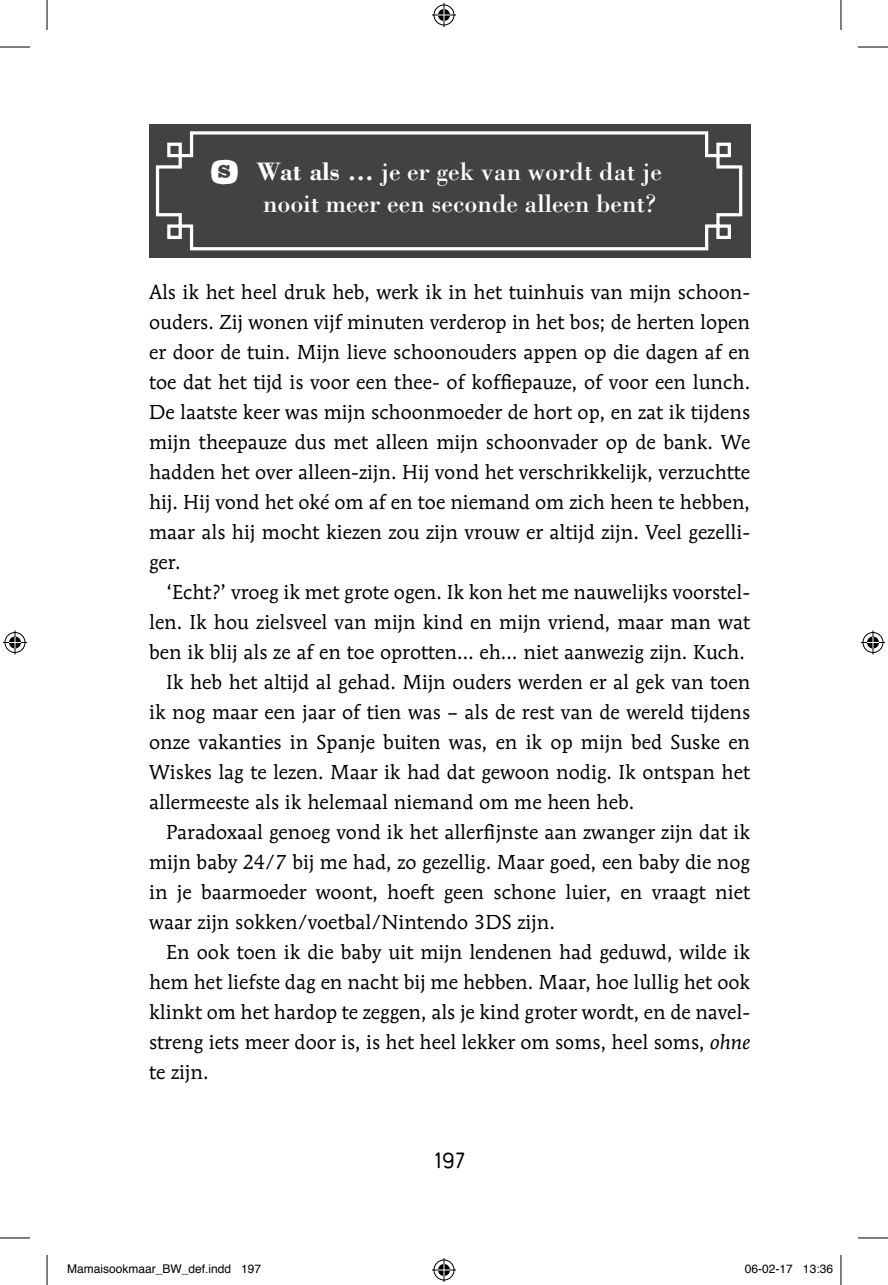
<style>
.page{position:relative;width:888px;height:1285px;background:#fff}
.page>*{position:absolute;margin:0;border:0;box-sizing:border-box;transform-origin:0 0}
.t1{font:26px/32px "Bodoni Std";color:#fff;text-align:right}
.t2{font:700 26px "Bourton Line";color:#000}
.t3{font:20px/30px "Mendoza Roman Std";color:#000;text-align:justify}
.t4{font:12px "Helvetica";color:#000}
.s1{font-family:"Farao Button Inverted";font-size:40px}
.s2{font-weight:700}
.s3{font-style:italic}
</style>
<div class="page">
<div style="left:149px;top:125px;width:601px;height:133px;background:#424242"></div>
<svg style="left:155px;top:131px;width:588px;height:120px"></svg>
<hr style="left:0;top:47px;width:30px;height:1px;background:#000">
<hr style="left:858px;top:47px;width:30px;height:1px;background:#000">
<hr style="left:0;top:1237px;width:30px;height:1px;background:#000">
<hr style="left:858px;top:1237px;width:30px;height:1px;background:#000">
<hr style="left:47px;top:0;width:1px;height:30px;background:#000">
<hr style="left:47px;top:1255px;width:1px;height:30px;background:#000">
<hr style="left:840px;top:0;width:1px;height:30px;background:#000">
<hr style="left:840px;top:1255px;width:1px;height:30px;background:#000">
<svg style="left:432px;top:3px;width:24px;height:24px"></svg>
<svg style="left:432px;top:1258px;width:24px;height:24px"></svg>
<svg style="left:3px;top:630px;width:24px;height:24px"></svg>
<svg style="left:861px;top:630px;width:24px;height:24px"></svg>
<h1 class="t1" style="left:207px;top:155px;width:456px"><span class="s1">S</span> <span class="s2">Wat als …</span> je er gek van wordt dat je nooit meer een seconde alleen bent?</h1>
<p class="t3" style="left:149px;top:277px;width:603px">Als ik het heel druk heb, werk ik in het tuinhuis van mijn schoon&shy;ouders. Zij wonen vijf minuten verderop in het bos; de herten lopen er door de tuin. Mijn lieve schoonouders appen op die dagen af en toe dat het tijd is voor een thee- of koffiepauze, of voor een lunch.<br>De laatste keer was mijn schoonmoeder de hort op, en zat ik tijdens mijn theepauze dus met alleen mijn schoonvader op de bank. We hadden het over alleen-zijn. Hij vond het verschrikkelijk, verzuchtte hij. Hij vond het oké om af en toe niemand om zich heen te hebben, maar als hij mocht kiezen zou zijn vrouw er altijd zijn. Veel gezelli&shy;ger.</p>
<p class="t3" style="left:166px;top:577px;width:585px">‘Echt?’ vroeg ik met grote ogen. Ik kon het me nauwelijks voorstel-</p>
<p class="t3" style="left:149px;top:607px;width:602px">len. Ik hou zielsveel van mijn kind en mijn vriend, maar man wat</p>
<p class="t3" style="left:149px;top:637px;width:597px">ben ik blij als ze af en toe oprotten… eh… niet aanwezig zijn. Kuch.</p>
<p class="t3" style="left:166px;top:667px;width:585px">Ik heb het altijd al gehad. Mijn ouders werden er al gek van toen</p>
<p class="t3" style="left:149px;top:697px;width:602px">ik nog maar een jaar of tien was – als de rest van de wereld tijdens</p>
<p class="t3" style="left:149px;top:727px;width:602px">onze vakanties in Spanje buiten was, en ik op mijn bed Suske en</p>
<p class="t3" style="left:149px;top:757px;width:602px">Wiskes lag te lezen. Maar ik had dat gewoon nodig. Ik ontspan het</p>
<p class="t3" style="left:149px;top:787px;width:487px">allermeeste als ik helemaal niemand om me heen heb.</p>
<p class="t3" style="left:166px;top:817px;width:585px">Paradoxaal genoeg vond ik het allerfijnste aan zwanger zijn dat ik</p>
<p class="t3" style="left:149px;top:847px;width:603px">mijn baby 24/7 bij me had, zo gezellig. Maar goed, een baby die nog</p>
<p class="t3" style="left:149px;top:877px;width:602px">in je baarmoeder woont, hoeft geen schone luier, en vraagt niet</p>
<p class="t3" style="left:149px;top:907px;width:407px">waar zijn sokken/voetbal/Nintendo 3DS zijn.</p>
<p class="t3" style="left:166px;top:937px;width:585px">En ook toen ik die baby uit mijn lendenen had geduwd, wilde ik</p>
<p class="t3" style="left:149px;top:967px;width:603px">hem het liefste dag en nacht bij me hebben. Maar, hoe lullig het ook</p>
<p class="t3" style="left:149px;top:997px;width:602px">klinkt om het hardop te zeggen, als je kind groter wordt, en de navel-</p>
<p class="t3" style="left:149px;top:1027px;width:602px">streng iets meer door is, is het heel lekker om soms, heel soms, <span class="s3">ohne</span></p>
<p class="t3" style="left:149px;top:1057px;width:61px">te zijn.</p>
<h1 class="t2" style="left:433px;top:1144px;width:35px">197</h1>
<p class="t4" style="left:67px;top:1259px;width:196px">Mamaisookmaar_BW_def.indd 197</p>
<p class="t4" style="left:745px;top:1259px;width:90px">06-02-17 13:36</p>
</div>
